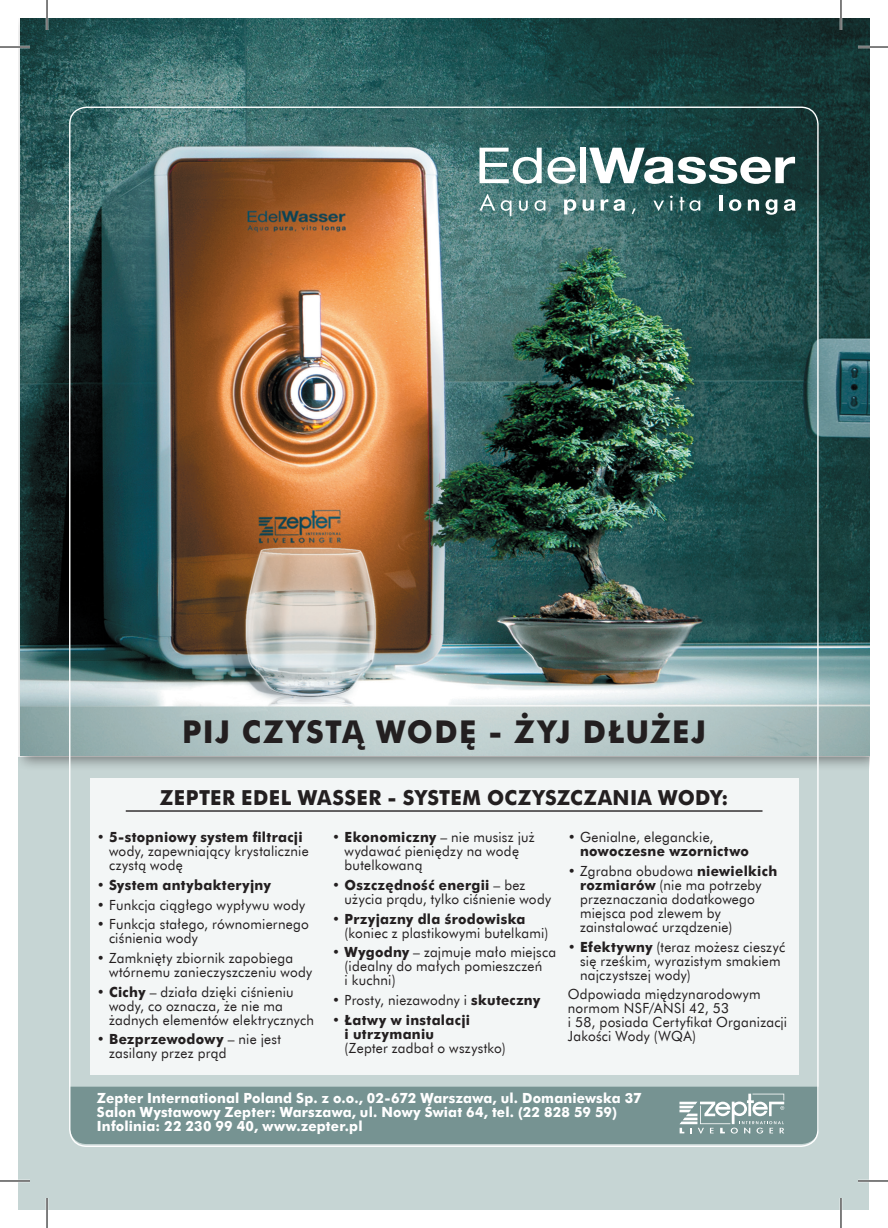
<style>
.page{position:relative;width:888px;height:1228px;background:#fff}
.page>*{position:absolute;margin:0;border:0;box-sizing:border-box;transform-origin:0 0}
.t1{font:700 31.4px "Futura EU";letter-spacing:.04em;color:#231f20}
.t2{font:700 20.6px "Futura EU";letter-spacing:.03em;color:#231f20}
.t3{font:14px/14px "Futura EU";letter-spacing:.02em;color:#231f20}
.t4{font:700 14px/14px "Futura EU";letter-spacing:.01em;color:#fff}
.t5{font:700 14px/14px "Futura EU";letter-spacing:.025em;color:#231f20}
.s1{font-weight:700}
.s2{font-weight:400}
</style>
<div class="page">
<div style="left:19px;top:757px;width:850px;height:452px;background:#c6d5d4"></div>
<div style="left:90px;top:778px;width:708px;height:296px;background:#f3f6f6"></div>
<div style="left:19px;top:19px;width:850px;height:753px;background:#231f20;opacity:.5"></div>
<img style="left:20px;top:19px;width:849px;height:737px">
<hr style="left:126px;top:810px;width:636px;height:2px;background:#231f20">
<svg style="left:479px;top:148px;width:97px;height:36px"></svg>
<div style="left:581px;top:148px;width:5px;height:35px;background:#fff"></div>
<svg style="left:589px;top:148px;width:206px;height:36px"></svg>
<svg style="left:479px;top:194px;width:32px;height:22px"></svg>
<svg style="left:519px;top:201px;width:9px;height:10px"></svg>
<svg style="left:534px;top:200px;width:11px;height:11px"></svg>
<svg style="left:564px;top:199px;width:12px;height:15px"></svg>
<svg style="left:582px;top:200px;width:12px;height:11px"></svg>
<svg style="left:600px;top:199px;width:25px;height:12px"></svg>
<svg style="left:632px;top:208px;width:3px;height:6px"></svg>
<svg style="left:653px;top:201px;width:11px;height:10px"></svg>
<svg style="left:670px;top:196px;width:2px;height:15px"></svg>
<svg style="left:679px;top:197px;width:21px;height:14px"></svg>
<hr style="left:719px;top:195px;width:3px;height:16px;background:#fff">
<svg style="left:729px;top:199px;width:12px;height:12px"></svg>
<svg style="left:748px;top:199px;width:11px;height:12px"></svg>
<svg style="left:765px;top:199px;width:12px;height:16px"></svg>
<svg style="left:784px;top:199px;width:11px;height:12px"></svg>
<div style="left:70px;top:1087px;width:748px;height:57px;background:#769392"></div>
<hr style="left:0;top:46px;width:30px;height:2px;background:#fff">
<hr style="left:858px;top:46px;width:30px;height:2px;background:#fff">
<hr style="left:0;top:1180px;width:30px;height:2px;background:#fff">
<hr style="left:858px;top:1180px;width:30px;height:2px;background:#fff">
<hr style="left:46px;top:0;width:2px;height:30px;background:#fff">
<hr style="left:46px;top:1198px;width:2px;height:30px;background:#fff">
<hr style="left:839px;top:0;width:3px;height:30px;background:#fff">
<hr style="left:839px;top:1198px;width:3px;height:30px;background:#fff">
<hr style="left:0;top:47px;width:30px;height:1px;background:#000">
<hr style="left:858px;top:47px;width:30px;height:1px;background:#000">
<hr style="left:0;top:1181px;width:30px;height:1px;background:#000">
<hr style="left:858px;top:1181px;width:30px;height:1px;background:#000">
<hr style="left:47px;top:0;width:1px;height:30px;background:#000">
<hr style="left:47px;top:1198px;width:1px;height:30px;background:#000">
<hr style="left:840px;top:0;width:1px;height:30px;background:#000">
<hr style="left:840px;top:1198px;width:1px;height:30px;background:#000">
<h1 class="t1" style="left:182px;top:712px;width:525px">PIJ CZYSTĄ WODĘ - ŻYJ DŁUŻEJ</h1>
<h2 class="t2" style="left:160px;top:784px;width:172px">Zepter Edel Wass</h2>
<h2 class="t2" style="left:356px;top:784px;width:147px">er - System ocz</h2>
<h2 class="t2" style="left:533px;top:784px;width:27px">yszczania</h2>
<h2 class="t2" style="left:658px;top:784px;width:19px">wod</h2>
<h2 class="t2" style="left:710px;top:784px;width:20px">y:</h2>
<p class="t5" style="left:97px;top:831px;width:207px">• 5-stopniowy system filtracji</p>
<p class="t3" style="left:109px;top:845px;width:201px">wody, zapewniający krystalicznie czystą wodę</p>
<p class="t5" style="left:97px;top:878px;width:176px">• System antybakteryjny</p>
<p class="t3" style="left:97px;top:898px;width:210px"><span class="s1">•</span> Funkcja ciągłego wypływu wody</p>
<p class="t3" style="left:109px;top:918px;width:201px;text-indent:-12px"><span class="s1">•</span> Funkcja stałego, równomiernego ciśnienia wody</p>
<p class="t3" style="left:109px;top:951px;width:205px;text-indent:-12px"><span class="s1">•</span> Zamknięty zbiornik zapobiega wtórnemu zanieczyszczeniu wody</p>
<p class="t3" style="left:109px;top:985px;width:206px;text-indent:-12px"><span class="s1">• Cichy</span> – działa dzięki ciśnieniu wody, co oznacza, że nie ma żadnych elementów elektrycznych</p>
<p class="t3" style="left:109px;top:1033px;width:173px;text-indent:-12px"><span class="s1">• Bezprzewodowy</span> – nie jest zasilany przez prąd</p>
<p class="t3" style="left:344px;top:831px;width:192px;text-indent:-12px"><span class="s1">• Ekonomiczny</span> – nie musisz już wydawać pieniędzy na wodę butelkowaną</p>
<p class="t3" style="left:344px;top:878px;width:208px;text-indent:-12px"><span class="s1">• Oszczędność energii</span> – bez użycia prądu, tylko ciśnienie wody</p>
<p class="t5" style="left:332px;top:912px;width:195px">• Przyjazny dla środowiska</p>
<p class="t3" style="left:344px;top:926px;width:205px">(koniec z plastikowymi butelkami)</p>
<p class="t3" style="left:344px;top:946px;width:213px;text-indent:-12px"><span class="s1">• Wygodny</span> – zajmuje mało miejsca (idealny do małych pomieszczeń<br>i kuchni)</p>
<p class="t3" style="left:332px;top:993px;width:209px"><span class="s1">•</span> Prosty, niezawodny i <span class="s1">skuteczny</span></p>
<p class="t5" style="left:344px;top:1013px;width:127px;text-indent:-12px">• Łatwy w instalacji i utrzymaniu</p>
<p class="t3" style="left:344px;top:1041px;width:163px">(Zepter zadbał o wszystko)</p>
<p class="t5" style="left:580px;top:831px;width:170px;text-indent:-12px">• <span class="s2">Genialne, eleganckie, </span>nowoczesne wzornictwo</p>
<p class="t3" style="left:580px;top:864px;width:199px;text-indent:-12px"><span class="s1">•</span> Zgrabna obudowa <span class="s1">niewielkich rozmiarów</span> (nie ma potrzeby przeznaczania dodatkowego miejsca pod zlewem by zainstalować urządzenie)</p>
<p class="t3" style="left:580px;top:940px;width:206px;text-indent:-12px"><span class="s1">• Efektywny</span> (teraz możesz cieszyć się rześkim, wyrazistym smakiem najczystszej wody)</p>
<p class="t3" style="left:568px;top:988px;width:194px">Odpowiada międzynarodowym normom NSF/ANSI</p>
<p class="t3" style="left:568px;top:1002px;width:221px;text-indent:121px">42, 53<br>i 58, posiada Certyfikat Organizacji<br>Jakości Wody (WQA)</p>
<p class="t4" style="left:97px;top:1092px;width:546px">Zepter International Poland Sp. z o.o., 02-672 Warszawa, ul. Domaniewska 37<br>Salon Wystawowy Zepter: Warszawa, ul. N owy Świat 64, tel. (22 828 59 59)<br>Infolinia: 22 230 99 40, www.zepter.pl</p>
</div>
